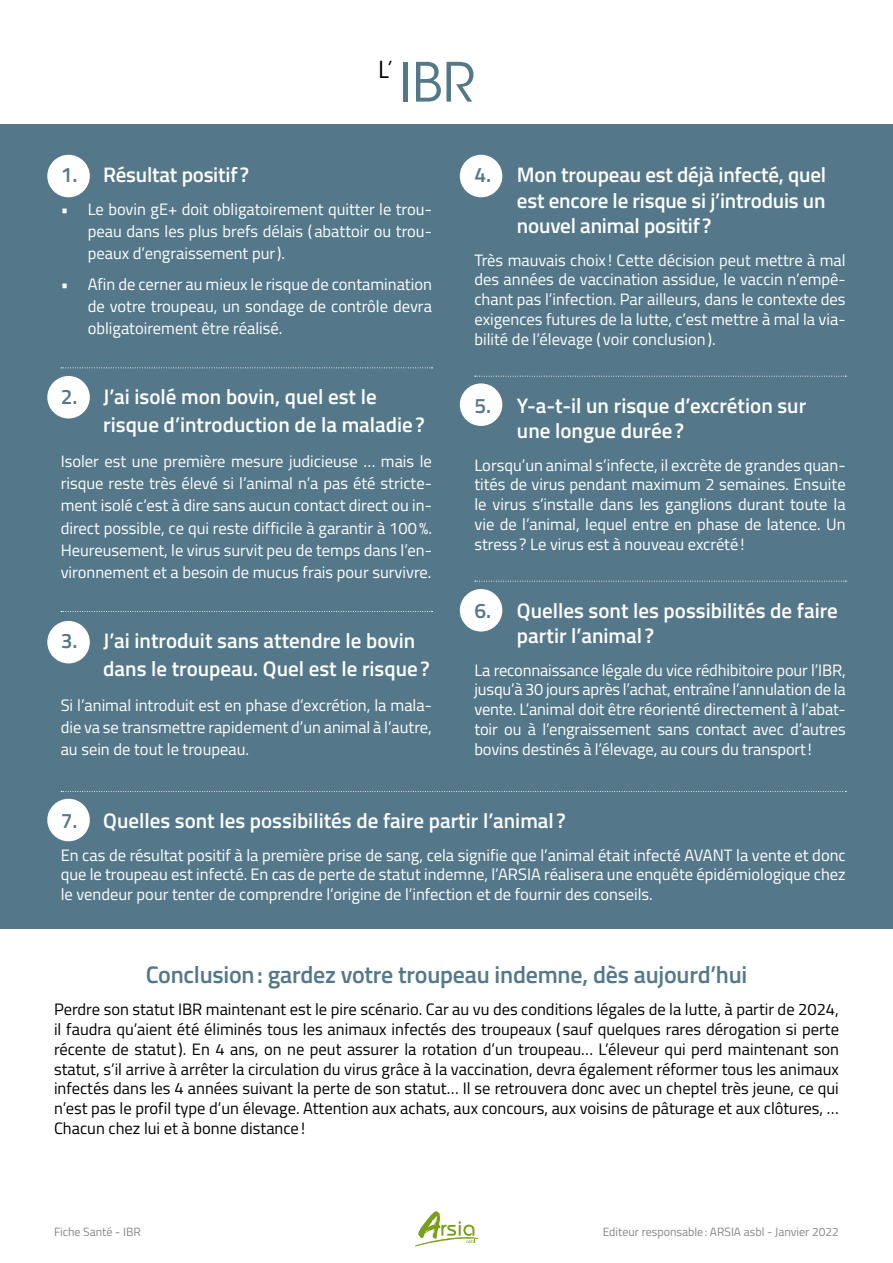
<style>
.page{position:relative;width:893px;height:1263px;background:#fff}
.page>*{position:absolute;margin:0;border:0;box-sizing:border-box;transform-origin:0 0}
.t1{font:53.7px "ITC Avant Garde Std";color:#547889}
.t2{font:600 24px "Titillium Web";letter-spacing:-.01em;color:#547889}
.t3{font:23.25px "ITC Avant Garde Std";color:#000}
.t4{font:600 21px/25.2px "Titillium Web";color:#fff}
.t5{font:16.5px/19.8px "Titillium Web";color:#fff;text-align:justify}
.t6{font:16.5px/19.8px "Titillium Web";color:#000;text-align:justify}
.t7{font:12px "Titillium Web";color:#878787}
.s1{color:#547889}
</style>
<div class="page">
<svg style="left:415px;top:1211px;width:63px;height:36px"></svg>
<div style="left:0;top:125px;width:893px;height:804px;background:#547889"></div>
<div style="left:47px;top:799px;width:43px;height:42px;background:#fff;border-radius:50%"></div>
<div style="left:460px;top:155px;width:42px;height:42px;background:#fff;border-radius:50%"></div>
<div style="left:460px;top:383px;width:42px;height:43px;background:#fff;border-radius:50%"></div>
<div style="left:460px;top:589px;width:42px;height:42px;background:#fff;border-radius:50%"></div>
<div style="left:47px;top:155px;width:43px;height:42px;background:#fff;border-radius:50%"></div>
<div style="left:47px;top:376px;width:43px;height:42px;background:#fff;border-radius:50%"></div>
<div style="left:47px;top:621px;width:43px;height:42px;background:#fff;border-radius:50%"></div>
<svg style="left:61px;top:367px;width:372px;height:1px"></svg>
<svg style="left:61px;top:611px;width:372px;height:1px"></svg>
<svg style="left:475px;top:376px;width:371px;height:1px"></svg>
<svg style="left:475px;top:581px;width:371px;height:1px"></svg>
<svg style="left:61px;top:791px;width:785px;height:1px"></svg>
<h3 class="t3" style="left:379px;top:55px;width:17px">L’</h3>
<h1 class="t1" style="left:400px;top:50px;width:76px">IBR</h1>
<p class="t4" style="left:61px;top:161px;width:190px"><span class="s1">1.</span> Résultat positif?</p>
<p class="t5" style="left:88px;top:197px;width:346px;line-height:22.2px;text-indent:-27px">• Le bovin gE+ doit obligatoirement quitter le trou&shy;peau dans les plus brefs délais ( abattoir ou trou&shy;peaux d’engraissement pur).</p>
<p class="t5" style="left:88px;top:272px;width:346px;line-height:22.2px;text-indent:-27px">• Afin de cerner au mieux le risque de contamination de votre troupeau, un sondage de contrôle devra obligatoirement être réalisé.</p>
<p class="t4" style="left:103px;top:382px;width:323px;line-height:27.6px;text-indent:-43px"><span class="s1">2.</span> J’ai isolé mon bovin, quel est le risque d’introduction de la maladie?</p>
<p class="t5" style="left:61px;top:449px;width:373px;line-height:22.2px">Isoler est une première mesure judicieuse … mais le risque reste très élevé si l’animal n’a pas été stricte&shy;ment isolé c’est à dire sans aucun contact direct ou in&shy;direct possible, ce qui reste difficile à garantir à 100%.<br>Heureusement, le virus survit peu de temps dans l’en&shy;vironnement et a besoin de mucus frais pour survivre.</p>
<p class="t4" style="left:103px;top:626px;width:328px;line-height:27.6px;text-indent:-43px"><span class="s1">3.</span> J’ai introduit sans attendre le bovin dans le troupeau. Quel est le risque?</p>
<p class="t5" style="left:61px;top:693px;width:373px;line-height:22.2px">Si l’animal introduit est en phase d’excrétion, la mala&shy;die va se transmettre rapidement d’un animal à l’autre, au sein de tout le troupeau.</p>
<p class="t4" style="left:517px;top:161px;width:311px;text-align:justify;text-indent:-43px"><span class="s1">4.</span> Mon troupeau est déjà infecté, quel est encore le risque si j’introduis un nouvel animal positif?</p>
<p class="t5" style="left:474px;top:249px;width:373px">Très mauvais choix ! Cette décision peut mettre à mal des années de vaccination assidue, le vaccin n’empê&shy;chant pas l’infection. Par ailleurs, dans le contexte des exigences futures de la lutte, c’est mettre à mal la via&shy;bilité de l’élevage ( voir conclusion).</p>
<p class="t4" style="left:517px;top:392px;width:291px;text-indent:-43px"><span class="s1">5.</span> Y-a-t-il un risque d’excrétion sur une longue durée?</p>
<p class="t5" style="left:474px;top:454px;width:373px">Lorsqu’un animal s’infecte, il excrète de grandes quan&shy;tités de virus pendant maximum 2 semaines. Ensuite le virus s’installe dans les ganglions durant toute la vie de l’animal, lequel entre en phase de latence. Un stress ? Le virus est à nouveau excrété!</p>
<p class="t4" style="left:517px;top:597px;width:322px;text-indent:-43px"><span class="s1">6.</span> Quelles sont les possibilités de faire partir l’animal ?</p>
<p class="t5" style="left:474px;top:659px;width:373px">La reconnaissance légale du vice rédhibitoire pour l’IBR, jusqu’à 30 jours après l’achat, entraîne l’annulation de la vente. L’animal doit être réorienté directement à l’abat&shy;toir ou à l’engraissement sans contact avec d’autres bovins destinés à l’élevage, au cours du transport!</p>
<p class="t4" style="left:61px;top:807px;width:507px"><span class="s1">7.</span> Quelles sont les possibilités de faire partir l’animal ?</p>
<p class="t5" style="left:61px;top:844px;width:787px">En cas de résultat positif à la première prise de sang, cela signifie que l’animal était infecté AVANT la vente et donc que le troupeau est infecté. En cas de perte de statut indemne, l’ARSIA réalisera une enquête épidémiologique chez le vendeur pour tenter de comprendre l’origine de l’infection et de fournir des conseils.</p>
<h2 class="t2" style="left:146px;top:956px;width:603px">Conclusion: gardez votre troupeau indemne, dès aujourd’hui</h2>
<p class="t6" style="left:54px;top:999px;width:787px">Perdre son statut IBR maintenant est le pire scénario. Car au vu des conditions légales de la lutte, à partir de 2024, il faudra qu’aient été éliminés tous les animaux infectés des troupeaux ( sauf quelques rares dérogation si perte récente de statut). En 4 ans, on ne peut assurer la rotation d’un troupeau… L’éleveur qui perd maintenant son statut, s’il arrive à arrêter la circulation du virus grâce à la vaccination, devra également réformer tous les animaux infectés dans les 4 années suivant la perte de son statut… Il se retrouvera donc avec un cheptel très jeune, ce qui n’est pas le profil type d’un élevage. Attention aux achats, aux concours, aux voisins de pâturage et aux clôtures, … Chacun chez lui et à bonne distance!</p>
<p class="t7" style="left:54px;top:1222px;width:88px">Fiche Santé - IBR</p>
<p class="t7" style="left:603px;top:1222px;width:238px">Editeur responsable: ARSIA asbl - Janvier 2022</p>
</div>
